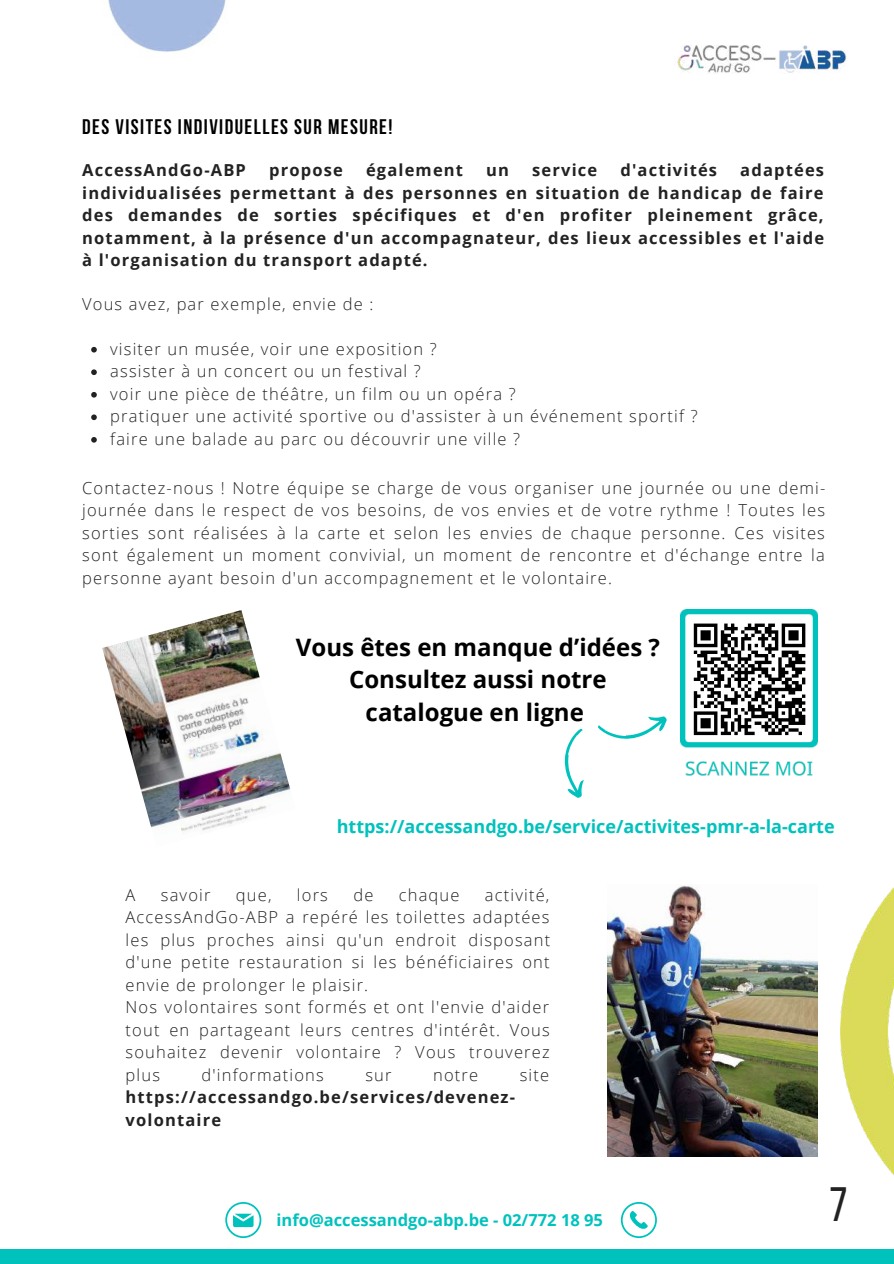
<style>
.page{position:relative;width:894px;height:1264px;background:#fff}
.page>*{position:absolute;margin:0;border:0;box-sizing:border-box;transform-origin:0 0}
.t1{font:48px "Bebas Neue";color:#222}
.t2{font:700 24px/32.7px "Open Sans";color:#000;text-align:center}
.t3{font:700 21px "Bebas Neue";letter-spacing:.07em;color:#000}
.t4{font:700 18px "Open Sans";color:#00c2bd}
.t5{font:300 16.5px/22.5px "Open Sans";letter-spacing:.07em;color:#222}
.t6{font:700 16.5px/22.5px "Open Sans";letter-spacing:.07em;color:#222}
.t7{font:700 16.5px "Open Sans";color:#00c2bd}
</style>
<div class="page">
<img style="left:607px;top:885px;width:210px;height:271px">
<svg style="left:225px;top:1202px;width:36px;height:35px"></svg>
<svg style="left:620px;top:1202px;width:36px;height:35px"></svg>
<img style="left:677px;top:45px;width:170px;height:29px">
<div style="left:0;top:1248px;width:893px;height:15px;background:#00c2bd"></div>
<img style="left:840px;top:888px;width:53px;height:286px">
<img style="left:680px;top:610px;width:137px;height:166px">
<img style="left:102px;top:610px;width:188px;height:221px">
<svg style="left:598px;top:716px;width:69px;height:23px"></svg>
<svg style="left:564px;top:729px;width:20px;height:69px"></svg>
<img style="left:108px;top:0;width:118px;height:52px">
<svg style="left:693px;top:623px;width:112px;height:112px"></svg>
<svg style="left:91px;top:347px;width:6px;height:5px"></svg>
<svg style="left:91px;top:369px;width:6px;height:6px"></svg>
<svg style="left:91px;top:392px;width:6px;height:5px"></svg>
<svg style="left:91px;top:414px;width:6px;height:6px"></svg>
<svg style="left:91px;top:437px;width:6px;height:5px"></svg>
<p class="t3" style="left:82px;top:119px;width:312px">DES VISITES INDIVIDUELLES SUR MESURE!</p>
<p class="t6" style="left:82px;top:158px;width:165px">AccessAndGo-ABP</p>
<p class="t6" style="left:269px;top:158px;width:75px">propose</p>
<p class="t6" style="left:366px;top:158px;width:99px">également</p>
<p class="t6" style="left:486px;top:158px;width:24px">un</p>
<p class="t6" style="left:532px;top:158px;width:67px">service</p>
<p class="t6" style="left:620px;top:158px;width:98px">d'activités</p>
<p class="t6" style="left:82px;top:158px;width:743px;text-align:justify;text-indent:658px">adaptées individualisées permettant à des personnes en situation de handicap de faire des demandes de sorties spécifiques et d'en profiter pleinement grâce, notamment, à la présence d'un accompagnateur, des lieux accessibles et l'aide à l'organisation du transport adapté.</p>
<p class="t5" style="left:82px;top:292px;width:292px">Vous avez, par exemple, envie de :</p>
<p class="t5" style="left:110px;top:337px;width:588px">visiter un musée, voir une exposition ?<br>assister à un concert ou un festival ?<br>voir une pièce de théâtre, un film ou un opéra ?<br>pratiquer une activité sportive ou d'assister à un événement sportif ? faire une balade au parc ou découvrir une ville ?</p>
<p class="t5" style="left:82px;top:476px;width:744px;text-align:justify">Contactez-nous ! Notre équipe se charge de vous organiser une journée ou une demi&shy;journée dans le respect de vos besoins, de vos envies et de votre rythme ! Toutes les sorties sont réalisées à la carte et selon les envies de chaque personne. Ces visites sont également un moment convivial, un moment de rencontre et d'échange entre la personne ayant besoin d'un accompagnement et le volontaire.</p>
<h2 class="t2" style="left:296px;top:630px;width:365px">Vous êtes en manque d’idées ?<br>Consultez aussi notre catalogue en ligne</h2>
<p class="t4" style="left:336px;top:814px;width:499px">https://accessandgo.be/service/activites-pmr-a-la-carte</p>
<p class="t5" style="left:125px;top:883px;width:426px;text-indent:359px">activité, AccessAndGo-ABP a repéré les toilettes adaptées les plus proches ainsi qu'un endroit disposant d'une petite restauration si les bénéficiaires ont envie de prolonger le plaisir.<br>Nos volontaires sont formés et ont l'envie d'aider tout en partageant leurs centres d'intérêt. Vous souhaitez devenir volontaire ? Vous trouverez plus</p>
<p class="t5" style="left:125px;top:883px;width:11px">A</p>
<p class="t5" style="left:161px;top:883px;width:51px">savoir</p>
<p class="t5" style="left:236px;top:883px;width:37px">que,</p>
<p class="t5" style="left:297px;top:883px;width:32px">lors</p>
<p class="t5" style="left:353px;top:883px;width:22px">de</p>
<p class="t5" style="left:398px;top:883px;width:62px">chaque</p>
<p class="t5" style="left:201px;top:1063px;width:124px">d'informations</p>
<p class="t5" style="left:365px;top:1063px;width:28px">sur</p>
<p class="t5" style="left:433px;top:1063px;width:47px">notre</p>
<p class="t5" style="left:519px;top:1063px;width:31px">site</p>
<p class="t6" style="left:125px;top:1085px;width:391px">https://accessandgo.be/services/devenez&shy;volontaire</p>
<p class="t7" style="left:276px;top:1208px;width:328px">info@accessandgo-abp.be - 02/772 18 95</p>
<h1 class="t1" style="left:828px;top:1185px;width:20px">7</h1>
</div>
